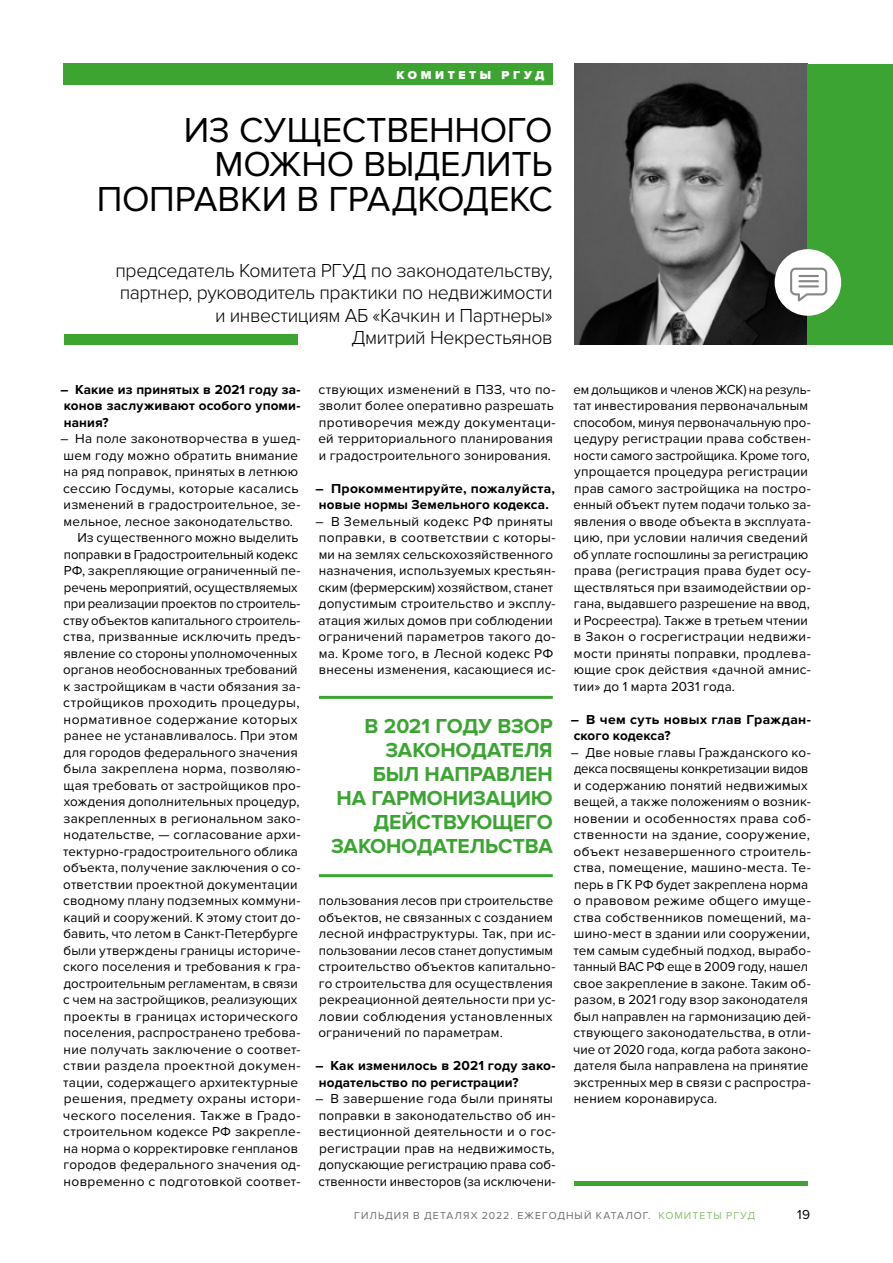
<style>
.page{position:relative;width:893px;height:1263px;background:#fff}
.page>*{position:absolute;margin:0;border:0;box-sizing:border-box;transform-origin:0 0}
.t1{font:36px/34.5px "Proxima Nova";letter-spacing:-.01em;color:#000;text-align:right}
.t2{font:700 21px/24px "Proxima Nova";letter-spacing:-.01em;color:#3ca432;text-align:right}
.t3{font:300 19.5px/22.5px "Proxima Nova";letter-spacing:-.02em;color:#000;text-align:right}
.t4{font:13.5px/16.5px "Proxima Nova";letter-spacing:.015em;color:#000}
.t5{font:700 13.5px/16.5px "Proxima Nova";letter-spacing:.01em;color:#000}
.t6{font:13.5px "Proxima Nova";letter-spacing:-.005em;color:#000}
.t7{font:13.5px "Proxima Nova";letter-spacing:-.01em;color:#000}
.t8{font:900 12px "Proxima Nova";letter-spacing:.295em;color:#fff}
.t9{font:10.5px "Proxima Nova";letter-spacing:.1em;color:#6e6e6e}
.t10{font:10.5px "Proxima Nova";color:#8abd6c}
.s1{color:#8abd6c}
</style>
<div class="page">
<img style="left:574px;top:64px;width:234px;height:280px">
<div style="left:808px;top:64px;width:85px;height:280px;background:#3ca432"></div>
<div style="left:64px;top:64px;width:489px;height:21px;background:#3da432"></div>
<div style="left:64px;top:334px;width:234px;height:10px;background:#3da432"></div>
<div style="left:775px;top:249px;width:66px;height:67px;background:#fff;border-radius:50%"></div>
<svg style="left:790px;top:268px;width:37px;height:33px"></svg>
<hr style="left:798px;top:275px;width:21px;height:2px;background:#868786">
<hr style="left:798px;top:280px;width:21px;height:2px;background:#868786">
<hr style="left:798px;top:285px;width:21px;height:2px;background:#868786">
<hr style="left:574px;top:1182px;width:234px;height:4px;background:#3da432">
<hr style="left:319px;top:696px;width:234px;height:3px;background:#3ca432">
<hr style="left:319px;top:874px;width:234px;height:3px;background:#3ca432">
<p class="t8" style="left:397px;top:68px;width:149px">КОМИТЕТЫ РГУД</p>
<h1 class="t1" style="left:97px;top:113px;width:458px">ИЗ СУЩЕСТВЕННОГО<br>МОЖНО ВЫДЕЛИТЬ<br>ПОПРАВКИ В ГРАДКОДЕКС</h1>
<h3 class="t3" style="left:115px;top:259px;width:439px">председатель Комитета РГУД по законодательству, партнер, руководитель практики по недвижимости и инвестициям АБ «Качкин и Партнеры»<br>Дмитрий Некрестьянов</h3>
<p class="t5" style="left:60px;top:381px;width:242px;text-align:justify">– Какие из принятых в 2021 году за&shy;конов заслуживают особого упоми&shy;нания?</p>
<p class="t4" style="left:60px;top:431px;width:242px">– На поле законотворчества в ушед-</p>
<p class="t4" style="left:64px;top:447px;width:236px">шем году можно обратить внимание</p>
<p class="t4" style="left:64px;top:464px;width:236px">на ряд поправок, принятых в летнюю</p>
<p class="t4" style="left:63px;top:480px;width:237px">сессию Госдумы, которые касались</p>
<p class="t4" style="left:64px;top:497px;width:238px">изменений в градостроительное, зе-</p>
<p class="t4" style="left:64px;top:513px;width:231px">мельное, лесное законодательство.</p>
<p class="t4" style="left:77px;top:530px;width:223px">Из существенного можно выделить</p>
<p class="t6" style="left:64px;top:547px;width:236px">поправки в Градостроительный кодекс</p>
<p class="t4" style="left:64px;top:563px;width:238px">РФ, закрепляющие ограниченный пе-</p>
<p class="t6" style="left:64px;top:580px;width:235px">речень мероприятий, осуществляемых</p>
<p class="t7" style="left:64px;top:596px;width:238px">при реализации проектов по строитель-</p>
<p class="t6" style="left:63px;top:613px;width:239px">ству объектов капитального строитель-</p>
<p class="t4" style="left:63px;top:629px;width:239px">ства, призванные исключить предъ-</p>
<p class="t4" style="left:63px;top:645px;width:236px">явление со стороны уполномоченных</p>
<p class="t4" style="left:63px;top:662px;width:236px">органов необоснованных требований</p>
<p class="t4" style="left:64px;top:678px;width:238px">к застройщикам в части обязания за-</p>
<p class="t4" style="left:63px;top:695px;width:238px">стройщиков проходить процедуры,</p>
<p class="t4" style="left:64px;top:711px;width:235px">нормативное содержание которых</p>
<p class="t4" style="left:64px;top:728px;width:235px">ранее не устанавливалось. При этом</p>
<p class="t4" style="left:64px;top:744px;width:235px">для городов федерального значения</p>
<p class="t4" style="left:64px;top:761px;width:238px">была закреплена норма, позволяю-</p>
<p class="t4" style="left:64px;top:777px;width:238px">щая требовать от застройщиков про-</p>
<p class="t4" style="left:64px;top:794px;width:237px">хождения дополнительных процедур,</p>
<p class="t4" style="left:64px;top:810px;width:238px">закрепленных в региональном зако-</p>
<p class="t4" style="left:64px;top:827px;width:238px">нодательстве, — согласование архи-</p>
<p class="t4" style="left:63px;top:843px;width:236px">тектурно-градостроительного облика</p>
<p class="t4" style="left:63px;top:860px;width:239px">объекта, получение заключения о со-</p>
<p class="t4" style="left:63px;top:876px;width:236px">ответствии проектной документации</p>
<p class="t4" style="left:63px;top:893px;width:239px">сводному плану подземных коммуни-</p>
<p class="t4" style="left:64px;top:909px;width:238px">каций и сооружений. К этому стоит до-</p>
<p class="t4" style="left:64px;top:926px;width:236px">бавить, что летом в Санкт-Петербурге</p>
<p class="t4" style="left:64px;top:942px;width:238px">были утверждены границы историче-</p>
<p class="t4" style="left:63px;top:959px;width:239px">ского поселения и требования к гра-</p>
<p class="t4" style="left:64px;top:975px;width:235px">достроительным регламентам, в связи</p>
<p class="t4" style="left:63px;top:992px;width:236px">с чем на застройщиков, реализующих</p>
<p class="t4" style="left:64px;top:1008px;width:236px">проекты в границах исторического</p>
<p class="t4" style="left:64px;top:1025px;width:238px">поселения, распространено требова-</p>
<p class="t4" style="left:64px;top:1041px;width:238px">ние получать заключение о соответ-</p>
<p class="t4" style="left:63px;top:1058px;width:239px">ствии раздела проектной докумен-</p>
<p class="t4" style="left:63px;top:1074px;width:236px">тации, содержащего архитектурные</p>
<p class="t4" style="left:64px;top:1091px;width:238px">решения, предмету охраны истори-</p>
<p class="t4" style="left:63px;top:1107px;width:239px">ческого поселения. Также в Градо-</p>
<p class="t4" style="left:63px;top:1124px;width:239px">строительном кодексе РФ закрепле-</p>
<p class="t4" style="left:64px;top:1140px;width:236px">на норма о корректировке генпланов</p>
<p class="t4" style="left:64px;top:1157px;width:238px">городов федерального значения од-</p>
<p class="t4" style="left:64px;top:1173px;width:238px">новременно с подготовкой соответ-</p>
<p class="t4" style="left:318px;top:381px;width:239px">ствующих изменений в ПЗЗ, что по&shy;зволит более оперативно разрешать противоречия между документаци&shy;ей территориального планирования и градостроительного зонирования.</p>
<p class="t5" style="left:316px;top:480px;width:241px">– Прокомментируйте, пожалуйста, новые нормы Земельного кодекса.</p>
<p class="t4" style="left:316px;top:513px;width:242px">– В Земельный кодекс РФ приняты поправки, в соответствии с которы&shy;ми на землях сельскохозяйственного назначения, используемых крестьян&shy;ским (фермерским) хозяйством, станет допустимым строительство и эксплу&shy;атация жилых домов при соблюдении ограничений параметров такого до&shy;ма. Кроме того, в Лесной кодекс РФ внесены изменения, касающиеся ис-</p>
<h2 class="t2" style="left:331px;top:714px;width:223px">В 2021 ГОДУ ВЗОР<br>ЗАКОНОДАТЕЛЯ<br>БЫЛ НАПРАВЛЕН<br>НА ГАРМОНИЗАЦИЮ<br>ДЕЙСТВУЮЩЕГО<br>ЗАКОНОДАТЕЛЬСТВА</h2>
<p class="t4" style="left:318px;top:893px;width:239px">пользования лесов при строительстве объектов, не связанных с созданием лесной инфраструктуры. Так, при ис&shy;пользовании лесов станет допустимым строительство объектов капитально&shy;го строительства для осуществления рекреационной деятельности при ус&shy;ловии соблюдения установленных ограничений по параметрам.</p>
<p class="t5" style="left:316px;top:1058px;width:242px">– Как изменилось в 2021 году зако&shy;нодательство по регистрации?</p>
<p class="t4" style="left:316px;top:1091px;width:242px">– В завершение года были приняты поправки в законодательство об ин&shy;вестиционной деятельности и о гос&shy;регистрации прав на недвижимость, допускающие регистрацию права соб&shy;ственности инвесторов (за исключени-</p>
<p class="t4" style="left:573px;top:381px;width:239px">ем дольщиков и членов ЖСК) на резуль&shy;тат инвестирования первоначальным способом, минуя первоначальную про&shy;цедуру регистрации права собствен&shy;ности самого застройщика. Кроме того, упрощается процедура регистрации прав самого застройщика на постро&shy;енный объект путем подачи только за&shy;явления о вводе объекта в эксплуата&shy;цию, при условии наличия сведений об уплате госпошлины за регистрацию права (регистрация права будет осу&shy;ществляться при взаимодействии ор&shy;гана, выдавшего разрешение на ввод, и Росреестра). Также в третьем чтении в Закон о госрегистрации недвижи&shy;мости приняты поправки, продлева&shy;ющие срок действия «дачной амнис&shy;тии» до 1 марта 2031 года.</p>
<p class="t5" style="left:571px;top:711px;width:242px">– В чем суть новых глав Граждан&shy;ского кодекса?</p>
<p class="t4" style="left:571px;top:744px;width:242px">– Две новые главы Гражданского ко&shy;декса посвящены конкретизации видов и содержанию понятий недвижимых вещей, а также положениям о возник&shy;новении и особенностях права соб&shy;ственности на здание, сооружение, объект незавершенного строитель&shy;ства, помещение, машино-места. Те&shy;перь в ГК РФ будет закреплена норма о правовом режиме общего имуще&shy;ства собственников помещений, ма&shy;шино-мест в здании или сооружении, тем самым судебный подход, вырабо&shy;танный ВАС РФ еще в 2009 году, нашел свое закрепление в законе. Таким об&shy;разом, в 2021 году взор законодателя был направлен на гармонизацию дей&shy;ствующего законодательства, в отли&shy;чие от 2020 года, когда работа законо&shy;дателя была направлена на принятие экстренных мер в связи с распростра&shy;нением коронавируса.</p>
<p class="t9" style="left:354px;top:1209px;width:314px">ГИЛЬДИЯ В ДЕТАЛЯХ 2022. ЕЖЕГОДНЫЙ КАТАЛОГ. <span class="s1">комитеты</span></p>
<p class="t10" style="left:726px;top:1209px;width:16px">Ргуд</p>
<p class="t4" style="left:797px;top:1207px;width:14px">19</p>
</div>
